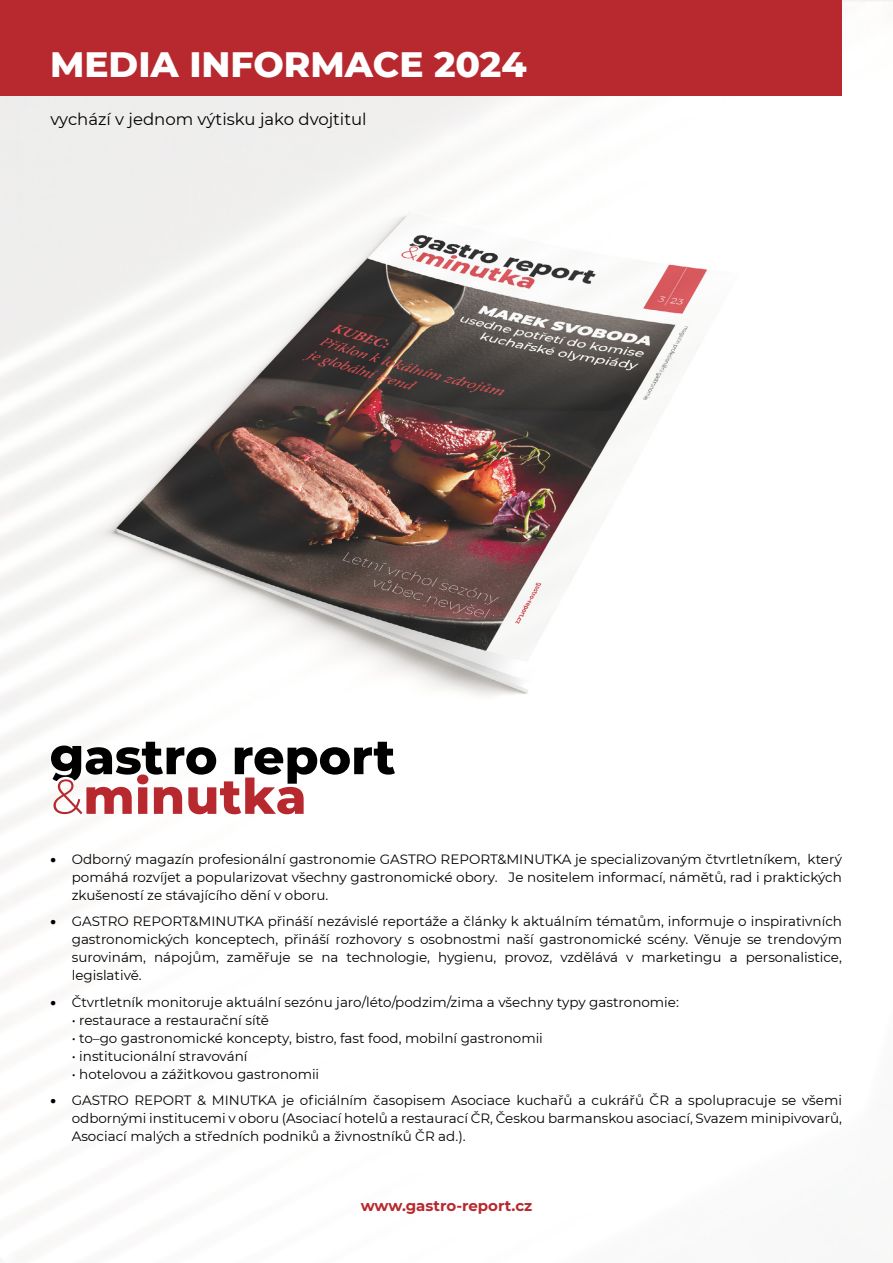
<style>
.page{position:relative;width:893px;height:1263px;background:#fff}
.page>*{position:absolute;margin:0;border:0;box-sizing:border-box;transform-origin:0 0}
.t1{font:800 36px "Montserrat";color:#fff}
.t2{font:16.5px "Montserrat";color:#000}
.t3{font:700 15px "Montserrat";color:#b8292f}
.t4{font:13.5px/18px "Montserrat";color:#000;text-align:justify}
.s1{font-weight:900}
</style>
<div class="page">
<img style="left:0;top:1px;width:891px;height:1257px">
<svg style="left:51px;top:742px;width:344px;height:72px"></svg>
<div style="left:0;top:0;width:842px;height:96px;background:#b8292f"></div>
<h1 class="t1" style="left:50px;top:38px;width:478px">MEDIA INFORMACE 2024</h1>
<p class="t2" style="left:50px;top:108px;width:318px">vychází v jednom výtisku jako dvojtitul</p>
<p class="t4" style="left:72px;top:849px;width:772px;text-indent:-21px"><span class="s1">•</span> Odborný magazín profesionální gastronomie GASTRO REPORT&amp;MINUTKA je specializovaným čtvrtletníkem, který pomáhá rozvíjet a popularizovat všechny gastronomické obory. Je nositelem informací, námětů, rad i praktických zkušeností ze stávajícího dění v oboru.</p>
<p class="t4" style="left:72px;top:912px;width:772px;text-indent:-21px"><span class="s1">•</span> GASTRO REPORT&amp;MINUTKA přináší nezávislé reportáže a články k aktuálním tématům, informuje o inspirativních gastronomických konceptech, přináší rozhovory s osobnostmi naší gastronomické scény. Věnuje se trendovým surovinám, nápojům, zaměřuje se na technologie, hygienu, provoz, vzdělává v marketingu a personalistice, legislativě.</p>
<p class="t4" style="left:50px;top:992px;width:630px"><span class="s1">•</span> Čtvrtletník monitoruje aktuální sezónu jaro/léto/podzim/zima a všechny typy gastronomie:</p>
<p class="t4" style="left:72px;top:1010px;width:199px">• restaurace a restaurační sítě</p>
<p class="t4" style="left:72px;top:1028px;width:473px">• to–go gastronomické koncepty, bistro, fast food, mobilní gastronomii</p>
<p class="t4" style="left:72px;top:1046px;width:177px">• institucionální stravování</p>
<p class="t4" style="left:72px;top:1064px;width:249px">• hotelovou a zážitkovou gastronomii</p>
<p class="t4" style="left:72px;top:1091px;width:772px;text-indent:-21px"><span class="s1">•</span> GASTRO REPORT &amp; MINUTKA je oficiálním časopisem Asociace kuchařů a cukrářů ČR a spolupracuje se všemi odbornými institucemi v oboru (Asociací hotelů a restaurací ČR, Českou barmanskou asociací, Svazem minipivovarů, Asociací malých a středních podniků a živnostníků ČR ad.).</p>
<p class="t3" style="left:361px;top:1195px;width:173px">www.gastro-report.cz</p>
</div>
